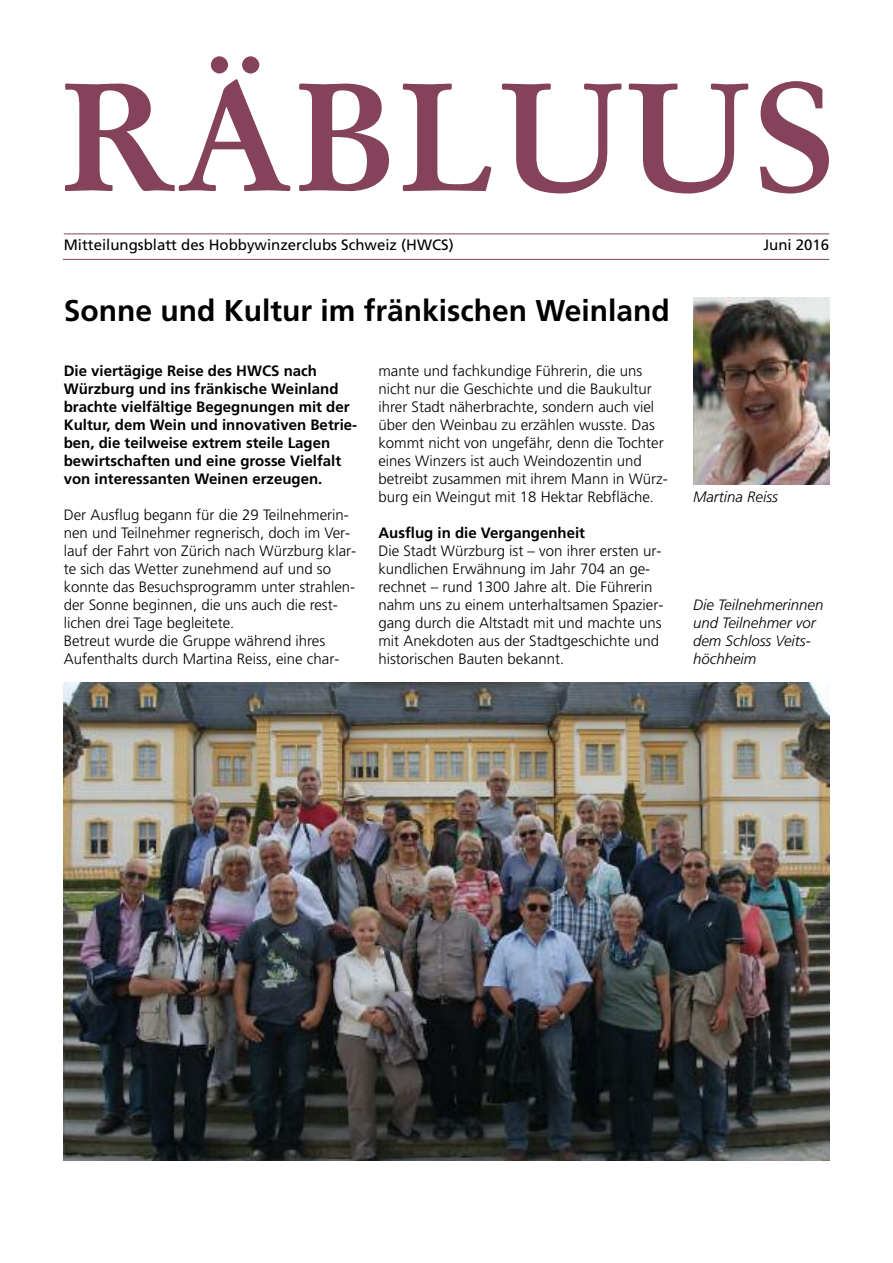
<style>
.page{position:relative;width:893px;height:1263px;background:#fff}
.page>*{position:absolute;margin:0;border:0;box-sizing:border-box;transform-origin:0 0}
.t1{font:700 152.25px "Stempel Garamond";color:#85435b}
.t2{font:700 30px "Frutiger";color:#000}
.t3{font:300 15px/18px "Frutiger";color:#000}
.t4{font:700 15px/18px "Frutiger";color:#000}
.t5{font:italic 300 15px/18px "Frutiger";color:#000}
.t6{font:15px "Frutiger";color:#000}
</style>
<div class="page">
<hr style="left:64px;top:233px;width:765px;height:1px;background:#85435b">
<hr style="left:63px;top:259px;width:766px;height:1px;background:#85435b">
<img style="left:64px;top:682px;width:765px;height:479px">
<img style="left:693px;top:298px;width:136px;height:187px">
<h1 class="t1" style="left:57px;top:71px;width:780px">RÄBLUUS</h1>
<p class="t6" style="left:64px;top:239px;width:391px">Mitteilungsblatt des Hobbywinzerclubs Schweiz (HWCS)</p>
<p class="t6" style="left:763px;top:239px;width:67px">Juni 2016</p>
<h2 class="t2" style="left:64px;top:298px;width:608px">Sonne und Kultur im fränkischen Weinland</h2>
<p class="t4" style="left:64px;top:363px;width:295px">Die viertägige Reise des HWCS nach Würzburg und ins fränkische Weinland brachte vielfältige Begegnungen mit der Kultur, dem Wein und innovativen Betrie&shy;ben, die teilweise extrem steile Lagen bewirtschaften und eine grosse Vielfalt von interessanten Weinen erzeugen.</p>
<p class="t3" style="left:64px;top:507px;width:294px">Der Ausflug begann für die 29 Teilnehmerin&shy;nen und Teilnehmer regnerisch, doch im Ver&shy;lauf der Fahrt von Zürich nach Würzburg klar&shy;te sich das Wetter zunehmend auf und so konnte das Besuchsprogramm unter strahlen&shy;der Sonne beginnen, die uns auch die rest&shy;lichen drei Tage begleitete.<br>Betreut wurde die Gruppe während ihres Aufenthalts durch Martina Reiss, eine char-</p>
<p class="t3" style="left:378px;top:363px;width:291px">mante und fachkundige Führerin, die uns nicht nur die Geschichte und die Baukultur ihrer Stadt näherbrachte, sondern auch viel über den Weinbau zu erzählen wusste. Das kommt nicht von ungefähr, denn die Tochter eines Winzers ist auch Weindozentin und betreibt zusammen mit ihrem Mann in Würz&shy;burg ein Weingut mit 18 Hektar Rebfläche.</p>
<p class="t4" style="left:378px;top:525px;width:208px">Ausflug in die Vergangenheit</p>
<p class="t3" style="left:378px;top:543px;width:286px">Die Stadt Würzburg ist – von ihrer ersten ur&shy;kundlichen Erwähnung im Jahr 704 an ge&shy;rechnet – rund 1300 Jahre alt. Die Führerin nahm uns zu einem unterhaltsamen Spazier&shy;gang durch die Altstadt mit und machte uns mit Anekdoten aus der Stadtgeschichte und historischen Bauten bekannt.</p>
<p class="t5" style="left:693px;top:489px;width:86px">Martina Reiss</p>
<p class="t5" style="left:693px;top:597px;width:132px">Die Teilnehmerinnen und Teilnehmer vor dem Schloss Veits&shy;höchheim</p>
</div>
